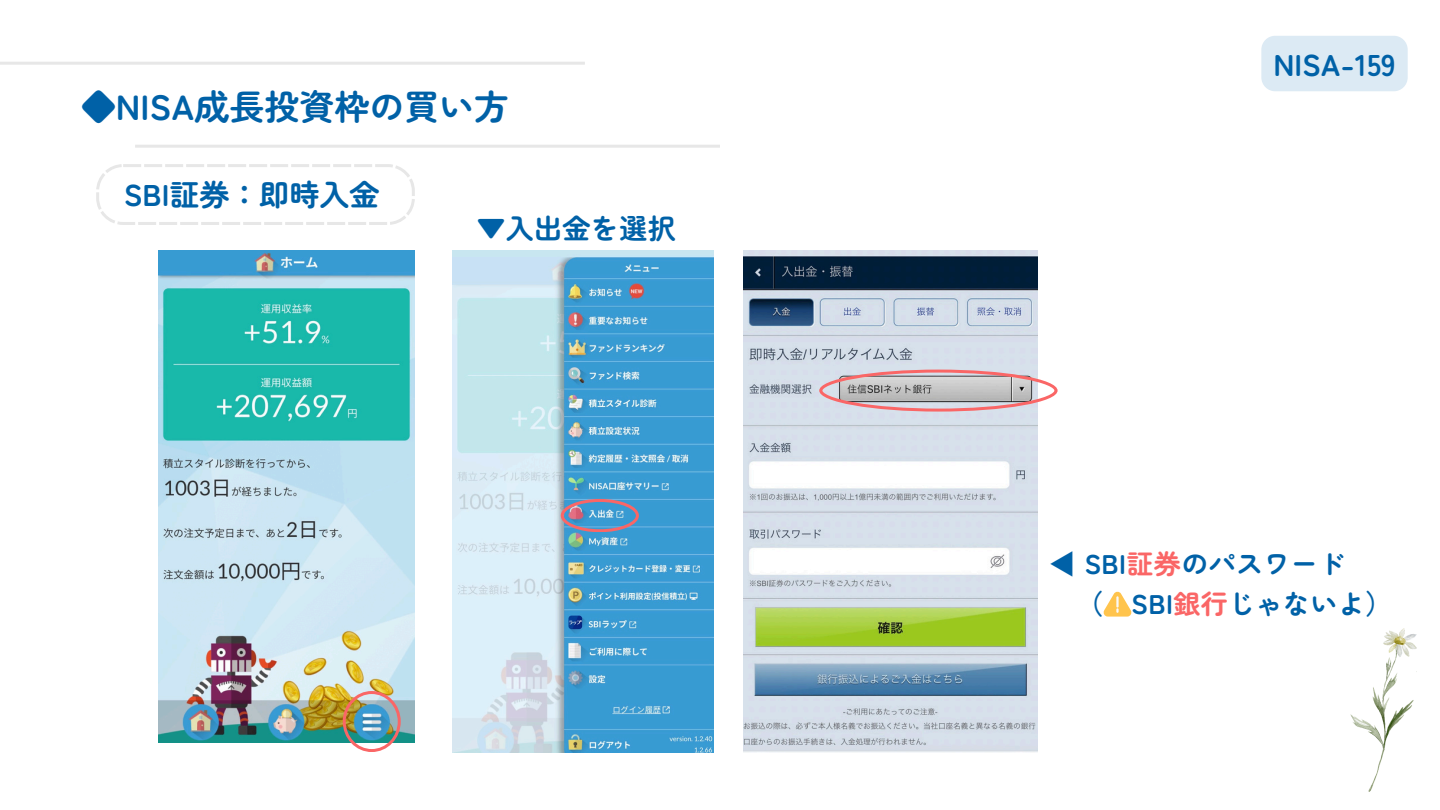
<style>
.page{position:relative;width:1440px;height:810px;background:#fff}
.page>*{position:absolute;margin:0;border:0;box-sizing:border-box;transform-origin:0 0}
.t1{font:700 35px "Zen Maru Gothic";color:#0061a7}
.t2{font:700 30px "Zen Maru Gothic";color:#0061a7}
.t3{font:700 28px "Zen Maru Gothic";letter-spacing:.015em;color:#0061a7}
.t4{font:700 27px "Zen Maru Gothic";letter-spacing:.015em;color:#0061a7}
.s1{font-family:"Noto Sans CJ Ksc"}
.s2{color:#fa6666}
</style>
<div class="page">
<img style="left:159px;top:251px;width:256px;height:492px">
<img style="left:744px;top:251px;width:294px;height:501px">
<img style="left:343px;top:691px;width:57px;height:61px">
<svg style="left:819px;top:370px;width:239px;height:42px;background:#cdbabd"></svg>
<svg style="left:1103px;top:591px;width:29px;height:26px"></svg>
<img style="left:1350px;top:628px;width:66px;height:164px">
<img style="left:453px;top:251px;width:261px;height:501px">
<svg style="left:561px;top:499px;width:78px;height:33px;background:#7492b8"></svg>
<hr style="left:135px;top:145px;width:585px;height:3px;background:#e7e7e7">
<hr style="left:0;top:62px;width:585px;height:3px;background:#e7e7e7">
<div style="left:1261px;top:36px;width:147px;height:55px;background:#dceaf4;border-radius:14px"></div>
<svg style="left:96px;top:164px;width:319px;height:61px"></svg>
<p class="t1" style="left:81px;top:79px;width:430px">◆NISA成長投資枠の買い方</p>
<p class="t2" style="left:124px;top:172px;width:257px">SBI証券：即時入金</p>
<p class="t3" style="left:477px;top:206px;width:200px">▼入出金を選択</p>
<p class="t2" style="left:1273px;top:41px;width:124px">NISA-159</p>
<h1 class="t4" style="left:1049px;top:543px;width:298px"><span class="s1">◀</span> SBI<span class="s2">証券</span>のパスワード</h1>
<h2 class="t4" style="left:1076px;top:583px;width:317px">（ SBI<span class="s2">銀行</span>じゃないよ）</h2>
</div>
